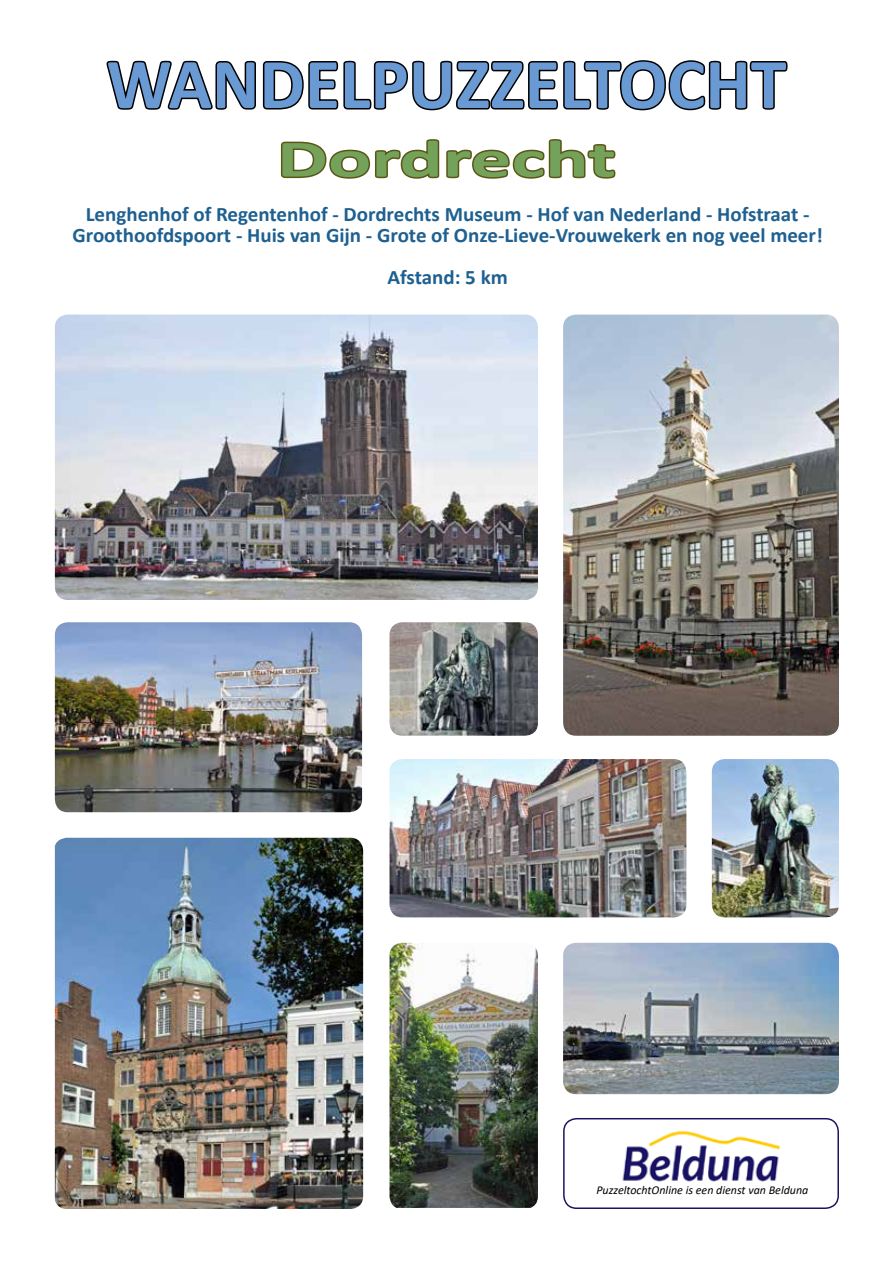
<style>
.page{position:relative;width:893px;height:1263px;background:#fff}
.page>*{position:absolute;margin:0;border:0;box-sizing:border-box;transform-origin:0 0}
.t1{font:700 72px "Calibri";color:#699ad4}
.t2{font:700 52.95px "Calibri";color:#74a25a;scale:1.53 1}
.t3{font:700 20.55px/21px "Calibri";color:#1e6090;text-align:center}
.t4{font:italic 12px "Calibri";color:#000}
</style>
<div class="page">
<svg style="left:106px;top:60px;width:682px;height:51px"></svg>
<svg style="left:280px;top:139px;width:336px;height:40px"></svg>
<img style="left:563px;top:315px;width:276px;height:421px">
<img style="left:55px;top:838px;width:308px;height:371px">
<img style="left:55px;top:315px;width:483px;height:285px">
<img style="left:55px;top:622px;width:307px;height:190px">
<img style="left:389px;top:622px;width:149px;height:114px">
<img style="left:389px;top:759px;width:297px;height:158px">
<div style="left:563px;top:1118px;width:276px;height:91px;border:2px solid #1b1464;border-radius:13px"></div>
<img style="left:622px;top:1131px;width:159px;height:51px">
<img style="left:389px;top:943px;width:149px;height:265px">
<img style="left:563px;top:943px;width:276px;height:151px">
<img style="left:712px;top:759px;width:127px;height:158px">
<h1 class="t1" style="left:106px;top:33px;width:681px">WANDELPUZZELTOCHT</h1>
<h2 class="t2" style="left:277px;top:122px;width:223px">Dordrecht</h2>
<p class="t3" style="left:72px;top:203px;width:752px">Lenghenhof of Regentenhof - Dordrechts Museum - Hof van Nederland - Hofstraat -<br>Groothoofdspoort - Huis van Gijn - Grote of Onze-Lieve-Vrouwekerk en nog veel meer!</p>
<p class="t3" style="left:387px;top:266px;width:122px">Afstand: 5 km</p>
<p class="t4" style="left:596px;top:1181px;width:214px">PuzzeltochtOnline is een dienst van Belduna</p>
</div>
